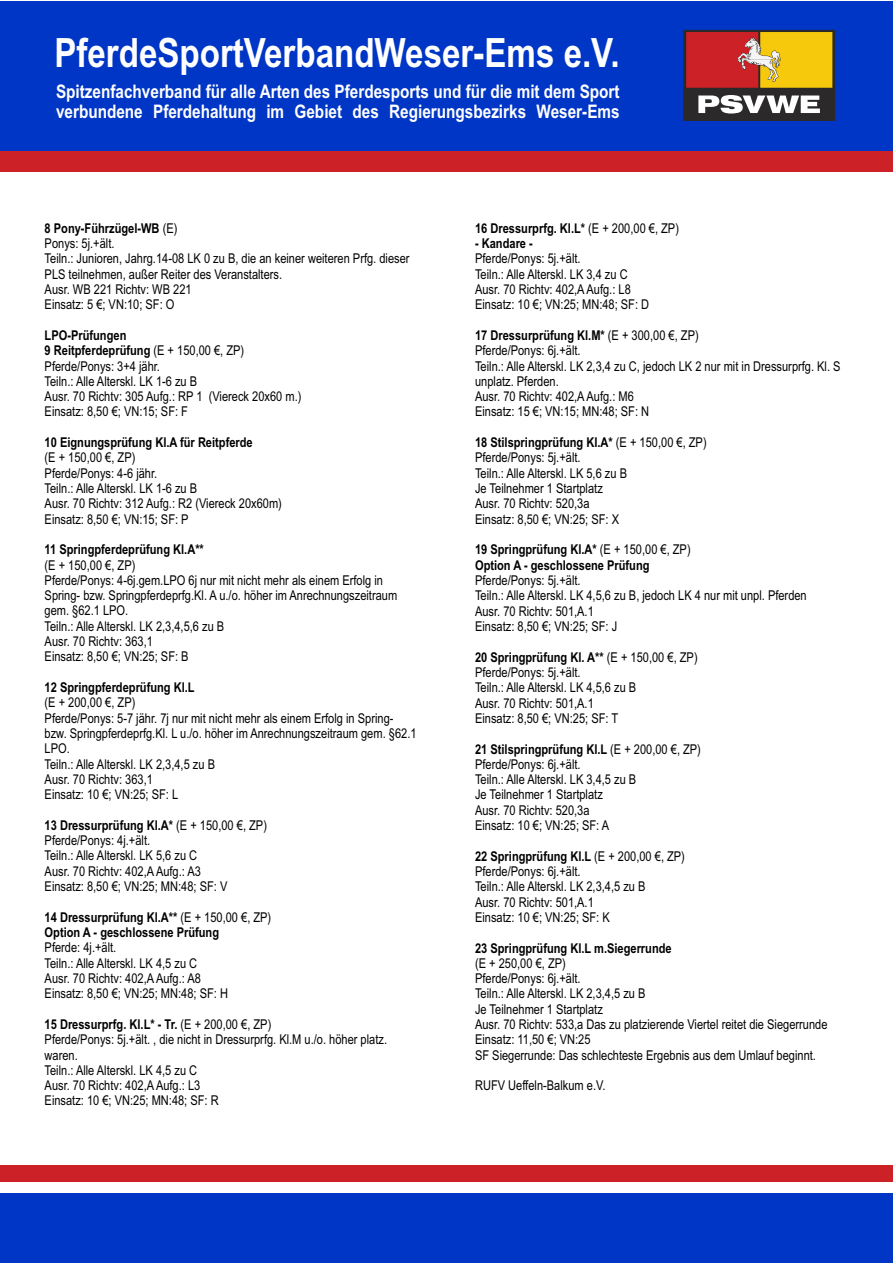
<style>
.page{position:relative;width:893px;height:1263px;background:#fff}
.page>*{position:absolute;margin:0;border:0;box-sizing:border-box;transform-origin:0 0}
.t1{font:700 40.35px "Arial Narrow";color:#fff}
.t2{font:700 18.6px/20.1px "Arial Narrow";color:#fff}
.t3{font:13.5px/15.3px "Arial Narrow";color:#000}
.t4{font:700 13.5px/15.5px "Arial Narrow";color:#000}
.s1{font-weight:700}
.s2{font-weight:400}
</style>
<div class="page">
<div style="left:0;top:1192px;width:893px;height:70px;background:#0036c5"></div>
<div style="left:0;top:1px;width:893px;height:160px;background:#0036c5"></div>
<div style="left:0;top:151px;width:893px;height:21px;background:#cc2126"></div>
<svg style="left:683px;top:30px;width:152px;height:91px;background:#a96e3d"></svg>
<div style="left:0;top:1165px;width:893px;height:16px;background:#cc2126"></div>
<h1 class="t1" style="left:54px;top:38px;width:567px">PferdeSportVerbandWeser-Ems e.V.</h1>
<h2 class="t2" style="left:56px;top:83px;width:565px">Spitzenfachverband für alle Arten des Pferdesports und für die mit dem Sport verbundene Pferdehaltung im Gebiet des Regierungsbezirks Weser-Ems</h2>
<p class="t3" style="left:45px;top:222px;width:366px"><span class="s1">8 Pony-Führzügel-WB</span> (E)<br>Ponys: 5j.+ält.<br>Teiln.: Junioren, Jahrg.14-08 LK 0 zu B, die an keiner weiteren Prfg. dieser PLS teilnehmen, außer Reiter des Veranstalters.<br>Ausr. WB 221 Richtv: WB 221<br>Einsatz: 5 €; VN:10; SF: O</p>
<p class="t3" style="left:45px;top:329px;width:258px"><span class="s1">LPO-Prüfungen<br>9 Reitpferdeprüfung</span> (E + 150,00 €, ZP)<br>Pferde/Ponys: 3+4 jähr.<br>Teiln.: Alle Alterskl. LK 1-6 zu B<br>Ausr. 70 Richtv: 305 Aufg.: RP 1 (Viereck 20x60 m.)<br>Einsatz: 8,50 €; VN:15; SF: F</p>
<p class="t4" style="left:45px;top:436px;width:210px">10 Eignungsprüfung Kl.A für Reitpferde</p>
<p class="t3" style="left:45px;top:451px;width:239px">(E + 150,00 €, ZP)<br>Pferde/Ponys: 4-6 jähr.<br>Teiln.: Alle Alterskl. LK 1-6 zu B<br>Ausr. 70 Richtv: 312 Aufg.: R2 (Viereck 20x60m)<br>Einsatz: 8,50 €; VN:15; SF: P</p>
<p class="t4" style="left:45px;top:543px;width:161px">11 Springpferdeprüfung Kl.A**</p>
<p class="t3" style="left:45px;top:558px;width:354px">(E + 150,00 €, ZP)<br>Pferde/Ponys: 4-6j.gem.LPO 6j nur mit nicht mehr als einem Erfolg in Spring- bzw. Springpferdeprfg.Kl. A u./o. höher im Anrechnungszeitraum gem. §62.1 LPO.<br>Teiln.: Alle Alterskl. LK 2,3,4,5,6 zu B<br>Ausr. 70 Richtv: 363,1<br>Einsatz: 8,50 €; VN:25; SF: B</p>
<p class="t4" style="left:45px;top:681px;width:152px">12 Springpferdeprüfung Kl.L</p>
<p class="t3" style="left:45px;top:696px;width:373px">(E + 200,00 €, ZP)<br>Pferde/Ponys: 5-7 jähr. 7j nur mit nicht mehr als einem Erfolg in Spring&shy;bzw. Springpferdeprfg.Kl. L u./o. höher im Anrechnungszeitraum gem. §62.1<br>LPO.<br>Teiln.: Alle Alterskl. LK 2,3,4,5 zu B<br>Ausr. 70 Richtv: 363,1<br>Einsatz: 10 €; VN:25; SF: L</p>
<p class="t3" style="left:45px;top:819px;width:224px"><span class="s1">13 Dressurprüfung Kl.A*</span> (E + 150,00 €, ZP)<br>Pferde/Ponys: 4j.+ält.<br>Teiln.: Alle Alterskl. LK 5,6 zu C<br>Ausr. 70 Richtv: 402,A Aufg.: A3<br>Einsatz: 8,50 €; VN:25; MN:48; SF: V</p>
<p class="t4" style="left:45px;top:910px;width:228px">14 Dressurprüfung Kl.A** <span class="s2">(E + 150,00 €, ZP)<br></span>Option A - geschlossene Prüfung</p>
<p class="t3" style="left:45px;top:941px;width:185px">Pferde: 4j.+ält.<br>Teiln.: Alle Alterskl. LK 4,5 zu C<br>Ausr. 70 Richtv: 402,A Aufg.: A8<br>Einsatz: 8,50 €; VN:25; MN:48; SF: H</p>
<p class="t3" style="left:45px;top:1018px;width:344px"><span class="s1">15 Dressurprfg. Kl.L* - Tr.</span> (E + 200,00 €, ZP)<br>Pferde/Ponys: 5j.+ält. , die nicht in Dressurprfg. Kl.M u./o. höher platz. waren.<br>Teiln.: Alle Alterskl. LK 4,5 zu C<br>Ausr. 70 Richtv: 402,A Aufg.: L3<br>Einsatz: 10 €; VN:25; MN:48; SF: R</p>
<p class="t4" style="left:475px;top:221px;width:205px">16 Dressurprfg. Kl.L* <span class="s2">(E + 200,00 €, ZP)</span></p>
<p class="t4" style="left:475px;top:237px;width:59px">- Kandare -</p>
<p class="t3" style="left:475px;top:252px;width:176px">Pferde/Ponys: 5j.+ält.<br>Teiln.: Alle Alterskl. LK 3,4 zu C<br>Ausr. 70 Richtv: 402,A Aufg.: L8<br>Einsatz: 10 €; VN:25; MN:48; SF: D</p>
<p class="t3" style="left:475px;top:329px;width:367px"><span class="s1">17 Dressurprüfung Kl.M*</span> (E + 300,00 €, ZP)<br>Pferde/Ponys: 6j.+ält.<br>Teiln.: Alle Alterskl. LK 2,3,4 zu C, jedoch LK 2 nur mit in Dressurprfg. Kl. S unplatz. Pferden.<br>Ausr. 70 Richtv: 402,A Aufg.: M6<br>Einsatz: 15 €; VN:15; MN:48; SF: N</p>
<p class="t3" style="left:475px;top:436px;width:233px"><span class="s1">18 Stilspringprüfung Kl.A*</span> (E + 150,00 €, ZP)<br>Pferde/Ponys: 5j.+ält.<br>Teiln.: Alle Alterskl. LK 5,6 zu B<br>Je Teilnehmer 1 Startplatz<br>Ausr. 70 Richtv: 520,3a<br>Einsatz: 8,50 €; VN:25; SF: X</p>
<p class="t4" style="left:475px;top:543px;width:217px">19 Springprüfung Kl.A* <span class="s2">(E + 150,00 €, ZP)<br></span>Option A - geschlossene Prüfung</p>
<p class="t3" style="left:475px;top:574px;width:333px">Pferde/Ponys: 5j.+ält.<br>Teiln.: Alle Alterskl. LK 4,5,6 zu B, jedoch LK 4 nur mit unpl. Pferden Ausr. 70 Richtv: 501,A.1<br>Einsatz: 8,50 €; VN:25; SF: J</p>
<p class="t3" style="left:475px;top:650px;width:224px"><span class="s1">20 Springprüfung Kl. A**</span> (E + 150,00 €, ZP)<br>Pferde/Ponys: 5j.+ält.<br>Teiln.: Alle Alterskl. LK 4,5,6 zu B<br>Ausr. 70 Richtv: 501,A.1<br>Einsatz: 8,50 €; VN:25; SF: T</p>
<p class="t3" style="left:475px;top:742px;width:227px"><span class="s1">21 Stilspringprüfung Kl.L</span> (E + 200,00 €, ZP)<br>Pferde/Ponys: 6j.+ält.<br>Teiln.: Alle Alterskl. LK 3,4,5 zu B<br>Je Teilnehmer 1 Startplatz<br>Ausr. 70 Richtv: 520,3a<br>Einsatz: 10 €; VN:25; SF: A</p>
<p class="t3" style="left:475px;top:849px;width:211px"><span class="s1">22 Springprüfung Kl.L</span> (E + 200,00 €, ZP)<br>Pferde/Ponys: 6j.+ält.<br>Teiln.: Alle Alterskl. LK 2,3,4,5 zu B<br>Ausr. 70 Richtv: 501,A.1<br>Einsatz: 10 €; VN:25; SF: K</p>
<p class="t4" style="left:475px;top:941px;width:198px">23 Springprüfung Kl.L m.Siegerrunde</p>
<p class="t3" style="left:475px;top:957px;width:354px">(E + 250,00 €, ZP)<br>Pferde/Ponys: 6j.+ält.<br>Teiln.: Alle Alterskl. LK 2,3,4,5 zu B<br>Je Teilnehmer 1 Startplatz<br>Ausr. 70 Richtv: 533,a Das zu platzierende Viertel reitet die Siegerrunde Einsatz: 11,50 €; VN:25<br>SF Siegerrunde: Das schlechteste Ergebnis aus dem Umlauf beginnt.</p>
<p class="t3" style="left:475px;top:1079px;width:132px">RUFV Ueffeln-Balkum e.V.</p>
</div>
